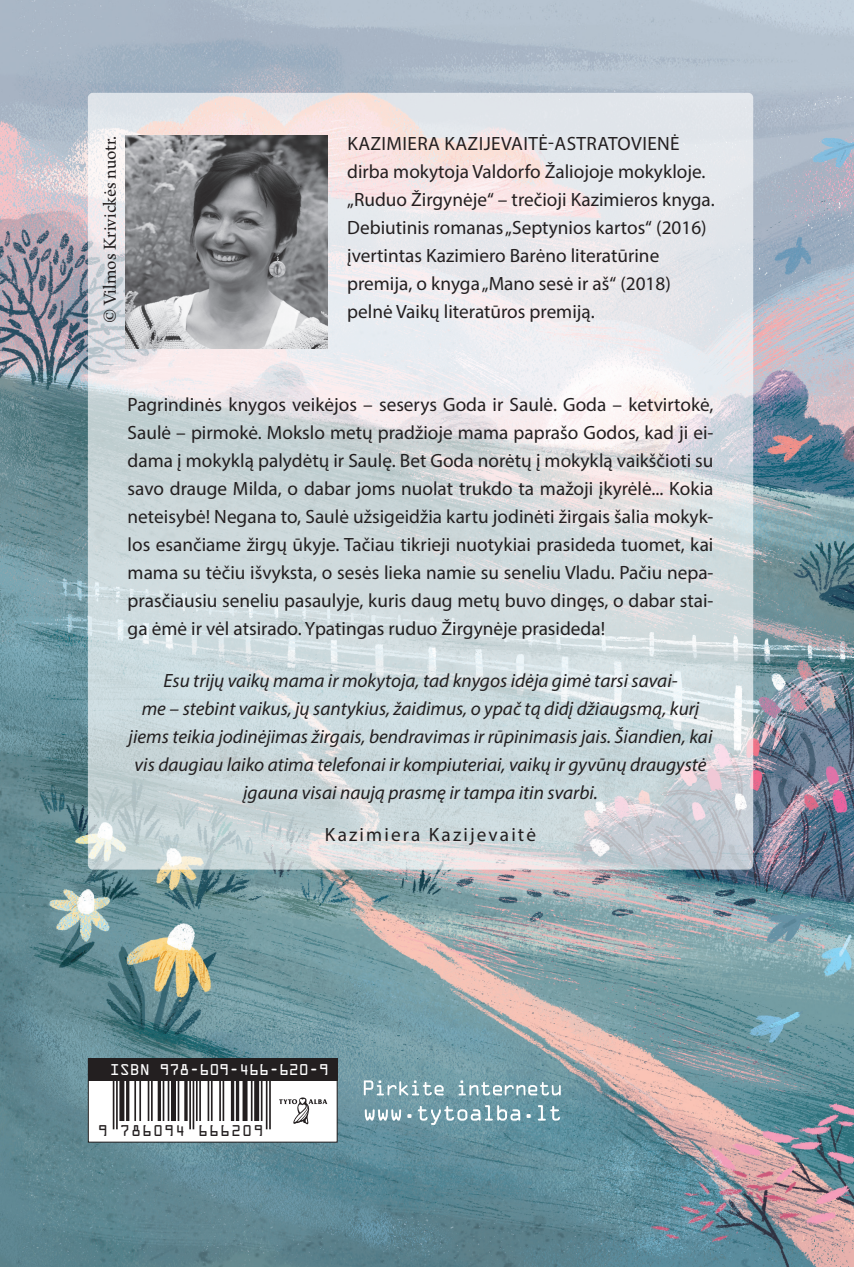
<style>
.page{position:relative;width:854px;height:1267px;background:#fff}
.page>*{position:absolute;margin:0;border:0;box-sizing:border-box;transform-origin:0 0}
.t1{font:19.25px/28px "Myriad Pro";color:#231f20}
.t2{font:italic 19.25px/28px "Myriad Pro";color:#231f20;text-align:center}
.t3{font:19.25px "Arno Pro";color:#231f20}
.t4{font:19.25px "Myriad Pro";letter-spacing:.11em;color:#231f20}
.t5{font:14px "OCRA Std";letter-spacing:-.01em;color:#fff}
.t6{font:14px "OCRA Std";letter-spacing:.07em;color:#231f20}
</style>
<div class="page">
<img style="left:0;top:0;width:853px;height:1267px">
<div style="left:88px;top:1058px;width:249px;height:84px;background:#fff"></div>
<div style="left:88px;top:1058px;width:249px;height:23px;background:#231f20"></div>
<svg style="left:279px;top:1097px;width:48px;height:28px"></svg>
<hr style="left:116px;top:1079px;width:2px;height:50px;background:#231f20">
<hr style="left:113px;top:1079px;width:1px;height:50px;background:#231f20">
<div style="left:119px;top:1079px;width:5px;height:42px;background:#231f20"></div>
<hr style="left:126px;top:1079px;width:3px;height:42px;background:#231f20">
<hr style="left:151px;top:1079px;width:2px;height:42px;background:#231f20">
<hr style="left:148px;top:1079px;width:1px;height:42px;background:#231f20">
<hr style="left:139px;top:1079px;width:2px;height:42px;background:#231f20">
<hr style="left:134px;top:1079px;width:2px;height:42px;background:#231f20">
<hr style="left:158px;top:1079px;width:3px;height:42px;background:#231f20">
<hr style="left:168px;top:1079px;width:1px;height:42px;background:#231f20">
<hr style="left:163px;top:1079px;width:1px;height:42px;background:#231f20">
<div style="left:171px;top:1079px;width:5px;height:42px;background:#231f20"></div>
<hr style="left:177px;top:1079px;width:2px;height:42px;background:#231f20">
<hr style="left:184px;top:1079px;width:3px;height:42px;background:#231f20">
<hr style="left:222px;top:1079px;width:2px;height:42px;background:#231f20">
<hr style="left:219px;top:1079px;width:2px;height:42px;background:#231f20">
<hr style="left:211px;top:1079px;width:1px;height:42px;background:#231f20">
<hr style="left:207px;top:1079px;width:2px;height:42px;background:#231f20">
<hr style="left:199px;top:1079px;width:2px;height:42px;background:#231f20">
<hr style="left:196px;top:1079px;width:1px;height:42px;background:#231f20">
<hr style="left:192px;top:1079px;width:2px;height:50px;background:#231f20">
<hr style="left:189px;top:1079px;width:2px;height:50px;background:#231f20">
<hr style="left:236px;top:1079px;width:3px;height:42px;background:#231f20">
<hr style="left:231px;top:1079px;width:3px;height:42px;background:#231f20">
<div style="left:242px;top:1079px;width:5px;height:42px;background:#231f20"></div>
<hr style="left:251px;top:1079px;width:1px;height:42px;background:#231f20">
<div style="left:254px;top:1079px;width:5px;height:42px;background:#231f20"></div>
<hr style="left:269px;top:1079px;width:2px;height:50px;background:#231f20">
<hr style="left:266px;top:1079px;width:1px;height:50px;background:#231f20">
<hr style="left:261px;top:1079px;width:1px;height:42px;background:#231f20">
<svg style="left:364px;top:1105px;width:196px;height:20px;background:#85aab4"></svg>
<svg style="left:364px;top:1080px;width:196px;height:15px"></svg>
<svg style="left:88px;top:93px;width:665px;height:777px;background:#d9dee1"></svg>
<img style="left:125px;top:136px;width:202px;height:213px">
<p class="t3" style="left:99px;top:323px;width:189px;rotate:-90deg">© Vilmos Krivickės nuotr.</p>
<p class="t1" style="left:347px;top:129px;width:369px">KAZIMIERA KAZIJEVAITĖ-ASTRATOVIENĖ dirba mokytoja Valdorfo Žaliojoje mokykloje. „Ruduo Žirgynėje“ – trečioji Kazimieros knyga.<br>Debiutinis romanas „Septynios kartos“ (2016) įvertintas Kazimiero Barėno literatūrine premija, o knyga „Mano sesė ir aš“ (2018) pelnė Vaikų literatūros premiją.</p>
<p class="t1" style="left:128px;top:390px;width:587px;text-align:justify">Pagrindinės knygos veikėjos – seserys Goda ir Saulė. Goda – ketvirtokė, Saulė – pirmokė. Mokslo metų pradžioje mama paprašo Godos, kad ji ei&shy;dama į mokyklą palydėtų ir Saulę. Bet Goda norėtų į mokyklą vaikščioti su savo drauge Milda, o dabar joms nuolat trukdo ta mažoji įkyrėlė... Kokia neteisybė! Negana to, Saulė užsigeidžia kartu jodinėti žirgais šalia mokyk&shy;los esančiame žirgų ūkyje. Tačiau tikrieji nuotykiai prasideda tuomet, kai mama su tėčiu išvyksta, o sesės lieka namie su seneliu Vladu. Pačiu nepa&shy;prasčiausiu seneliu pasaulyje, kuris daug metų buvo dingęs, o dabar stai&shy;ga ėmė ir vėl atsirado. Ypatingas ruduo Žirgynėje prasideda!</p>
<p class="t2" style="left:129px;top:666px;width:585px">Esu trijų vaikų mama ir mokytoja, tad knygos idėja gimė tarsi savai-<br>me – stebint vaikus, jų santykius, žaidimus, o ypač tą didį džiaugsmą, kurį jiems teikia jodinėjimas žirgais, bendravimas ir rūpinimasis jais. Šiandien, kai vis daugiau laiko atima telefonai ir kompiuteriai, vaikų ir gyvūnų draugystė įgauna visai naują prasmę ir tampa itin svarbi.</p>
<p class="t4" style="left:325px;top:822px;width:212px">Kazimiera Kazijevaitė</p>
<p class="t5" style="left:110px;top:1064px;width:220px">ISBN 978-609-466-620-9</p>
<p class="t6" style="left:98px;top:1124px;width:167px">9 786094 666209</p>
</div>
